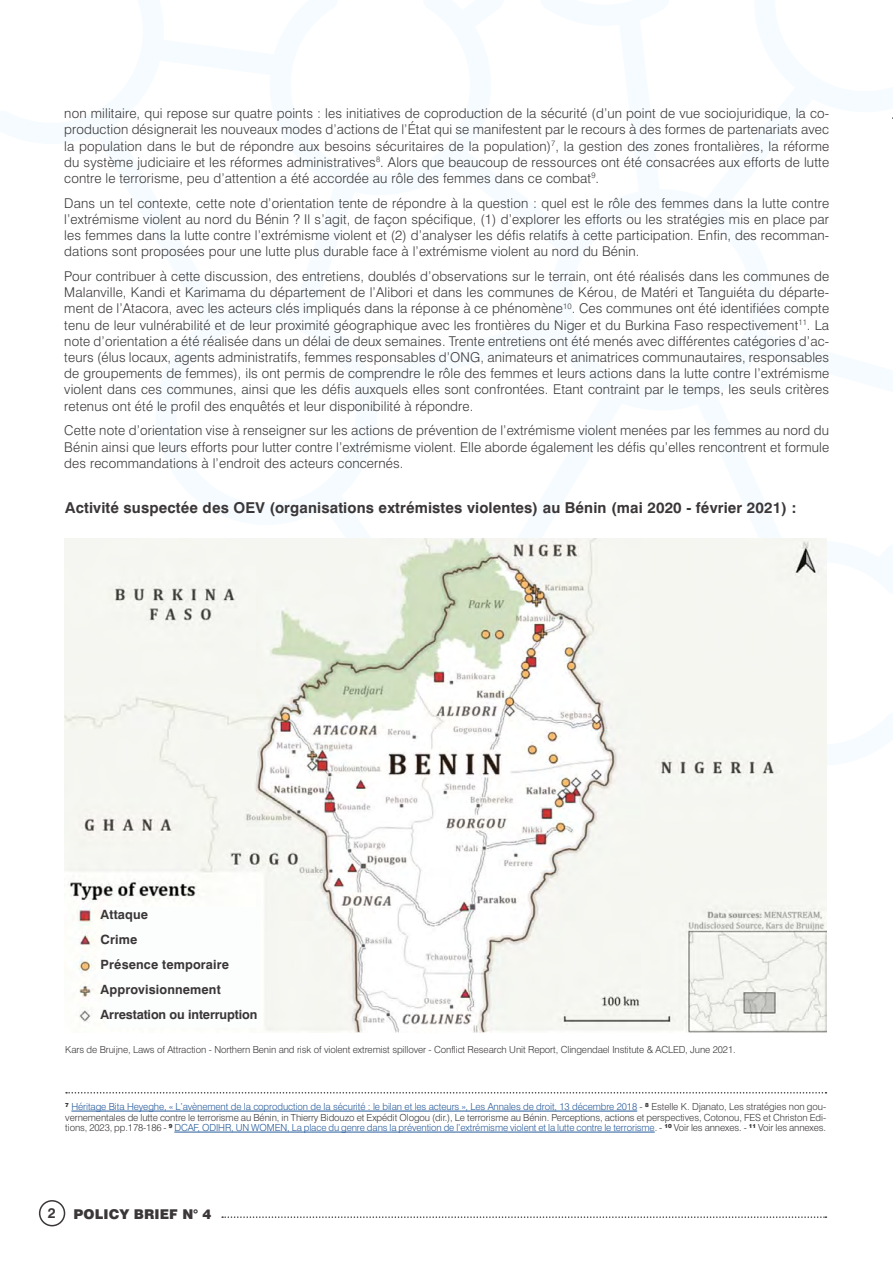
<style>
.page{position:relative;width:893px;height:1263px;background:#fff}
.page>*{position:absolute;margin:0;border:0;box-sizing:border-box;transform-origin:0 0}
.t1{font:700 15px "Swiss 721 BT";letter-spacing:.01em;color:#3b3738}
.t2{font:700 14.1px "Swiss 721 BT";color:#3b3738}
.t3{font:300 13.5px/16.2px "Swiss 721 BT";letter-spacing:.01em;color:#3b3738;text-align:justify}
.t4{font:900 13.5px "Swiss 721 BT";letter-spacing:.005em;color:#3b3738}
.t5{font:700 12.75px/25px "Swiss 721 BT";letter-spacing:.01em;color:#3b3738}
.t6{font:300 9.75px/10.5px "Swiss 721 BT";letter-spacing:-.01em;color:#3b3738;text-align:justify}
.s1{color:#275b9b}
</style>
<div class="page">
<svg style="left:222px;top:1216px;width:604px;height:2px"></svg>
<div style="left:39px;top:1200px;width:26px;height:26px;border:2px solid #3b3738;border-radius:50%"></div>
<hr style="left:71px;top:1111px;width:566px;height:1px;background:#275b9b">
<hr style="left:174px;top:1132px;width:481px;height:1px;background:#275b9b">
<svg style="left:66px;top:1092px;width:760px;height:1px"></svg>
<img style="left:64px;top:538px;width:762px;height:495px">
<div style="left:105px;top:907px;width:154px;height:120px;background:#fcfefd"></div>
<p class="t3" style="left:64px;top:105px;width:766px">non militaire, qui repose sur quatre points : les initiatives de coproduction de la sécurité (d’un point de vue sociojuridique, la co&shy;production désignerait les nouveaux modes d’actions de l’État qui se manifestent par le recours à des formes de partenariats avec la population dans le but de répondre aux besoins sécuritaires de la population)<sup>7</sup>, la gestion des zones frontalières, la réforme du système judiciaire et les réformes administratives<sup>8</sup>. Alors que beaucoup de ressources ont été consacrées aux efforts de lutte contre le terrorisme, peu d’attention a été accordée au rôle des femmes dans ce combat<sup>9</sup>.</p>
<p class="t3" style="left:64px;top:195px;width:766px">Dans un tel contexte, cette note d’orientation tente de répondre à la question : quel est le rôle des femmes dans la lutte contre l’extrémisme violent au nord du Bénin ? Il s’agit, de façon spécifique, (1) d’explorer les efforts ou les stratégies mis en place par les femmes dans la lutte contre l’extrémisme violent et (2) d’analyser les défis relatifs à cette participation. Enfin, des recomman&shy;dations sont proposées pour une lutte plus durable face à l’extrémisme violent au nord du Bénin.</p>
<p class="t3" style="left:64px;top:268px;width:766px">Pour contribuer à cette discussion, des entretiens, doublés d’observations sur le terrain, ont été réalisés dans les communes de Malanville, Kandi et Karimama du département de l’Alibori et dans les communes de Kérou, de Matéri et Tanguiéta du départe&shy;ment de l’Atacora, avec les acteurs clés impliqués dans la réponse à ce phénomène<sup>10</sup>. Ces communes ont été identifiées compte tenu de leur vulnérabilité et de leur proximité géographique avec les frontières du Niger et du Burkina Faso respectivement<sup>11</sup>. La note d’orientation a été réalisée dans un délai de deux semaines. Trente entretiens ont été menés avec différentes catégories d’ac&shy;teurs (élus locaux, agents administratifs, femmes responsables d’ONG, animateurs et animatrices communautaires, responsables de groupements de femmes), ils ont permis de comprendre le rôle des femmes et leurs actions dans la lutte contre l’extrémisme violent dans ces communes, ainsi que les défis auxquels elles sont confrontées. Etant contraint par le temps, les seuls critères retenus ont été le profil des enquêtés et leur disponibilité à répondre.</p>
<p class="t3" style="left:64px;top:422px;width:766px">Cette note d’orientation vise à renseigner sur les actions de prévention de l’extrémisme violent menées par les femmes au nord du Bénin ainsi que leurs efforts pour lutter contre l’extrémisme violent. Elle aborde également les défis qu’elles rencontrent et formule des recommandations à l’endroit des acteurs concernés.</p>
<p class="t1" style="left:65px;top:499px;width:732px">Activité suspectée des OEV (organisations extrémistes violentes) au Bénin (mai 2020 - février 2021) :</p>
<p class="t5" style="left:101px;top:902px;width:158px">Attaque<br>Crime<br>Présence temporaire<br>Approvisionnement<br>Arrestation ou interruption</p>
<p class="t6" style="left:65px;top:1044px;width:672px">Kars de Bruijne, Laws of Attraction - Northern Benin and risk of violent extremist spillover - Conflict Research Unit Report, Clingendael Institute &amp; ACLED, June 2021.</p>
<p class="t6" style="left:65px;top:1101px;width:762px"><sup>7</sup> <span class="s1">Héritage Bita Heyeghe, « L’avènement de la coproduction de la sécurité : le bilan et les acteurs », Les Annales de droit, 13 décembre 2018</span> - <sup>8</sup> Estelle K. Djanato, Les stratégies non gou&shy;vernementales de lutte contre le terrorisme au Bénin, in Thierry Bidouzo et Expédit Ologou (dir.), Le terrorisme au Bénin. Perceptions, actions et perspectives, Cotonou, FES et Christon Edi&shy;tions, 2023, pp.178-186 - <sup>9</sup> <span class="s1">DCAF, ODIHR, UN WOMEN, La place du genre dans la prévention de l’extrémisme violent et la lutte contre le terrorisme</span>. - <sup>10</sup> Voir les annexes. - <sup>11</sup> Voir les annexes.</p>
<p class="t2" style="left:48px;top:1204px;width:9px">2</p>
<p class="t4" style="left:74px;top:1206px;width:139px">POLICY BRIEF N° 4</p>
</div>
